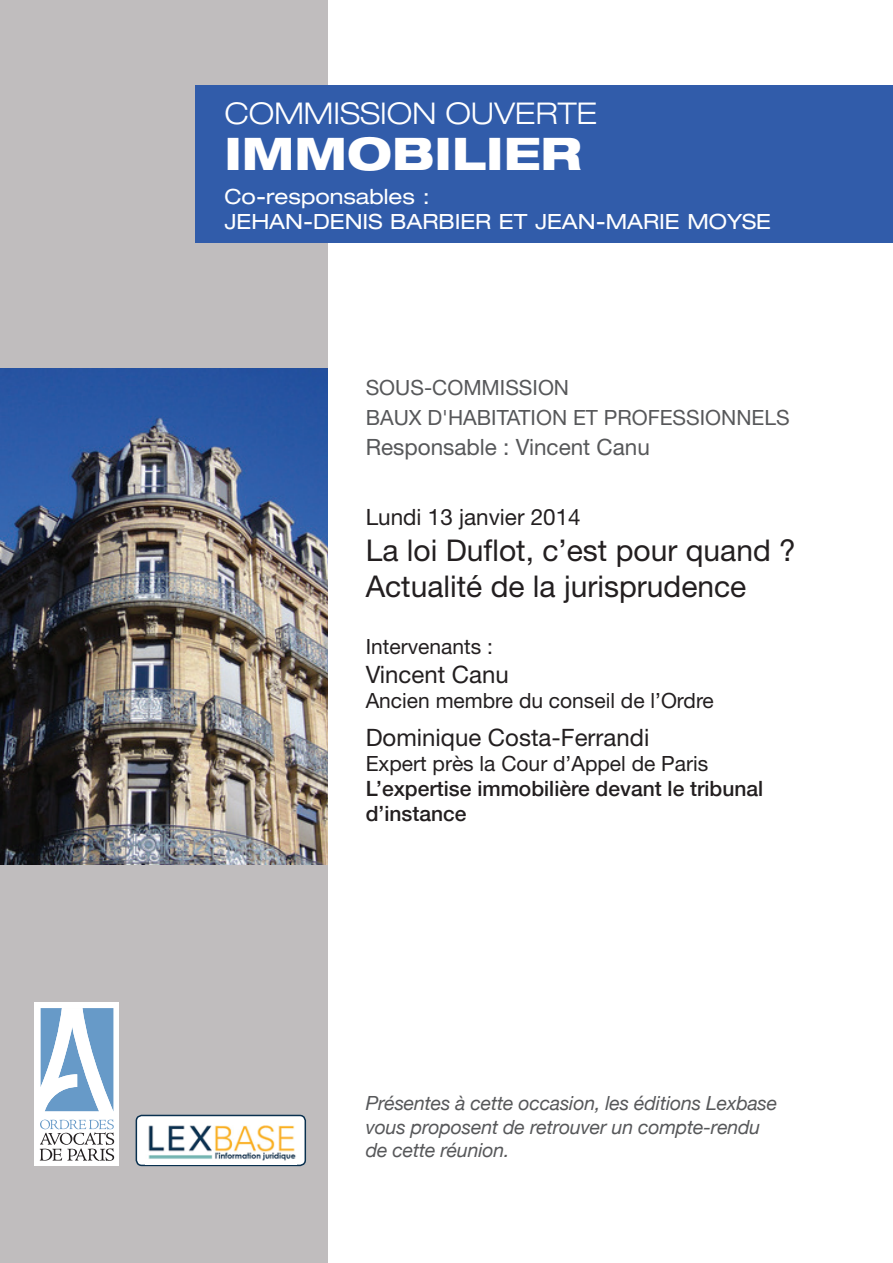
<style>
.page{position:relative;width:893px;height:1263px;background:#fff}
.page>*{position:absolute;margin:0;border:0;box-sizing:border-box;transform-origin:0 0}
.t1{font:800 expanded 45px "Helvetica Neue LT";color:#fff}
.t2{font:30px/36px "Helvetica Neue LT";color:#231f20}
.t3{font:300 expanded 30px "Helvetica Neue LT";color:#fff}
.t4{font:24px "Helvetica Neue LT";color:#231f20}
.t5{font:22.5px "Helvetica Neue LT";color:#57585a}
.t6{font:22.5px "Helvetica Neue LT";color:#231f20}
.t7{font:21px "Helvetica Neue LT";color:#231f20}
.t8{font:expanded 21px/25.2px "Helvetica Neue LT";color:#fff}
.t9{font:500 21px/25.2px "Helvetica Neue LT";color:#231f20}
.t10{font:21px/30px "Helvetica Neue LT";color:#57585a}
.t11{font:italic 19.5px/23.4px "Helvetica Neue LT";letter-spacing:-.01em;color:#57585a}
</style>
<div class="page">
<div style="left:0;top:0;width:327px;height:1263px;background:#c0bdbe"></div>
<img style="left:0;top:368px;width:327px;height:496px">
<div style="left:196px;top:85px;width:697px;height:158px;background:#315caa"></div>
<div style="left:34px;top:1002px;width:85px;height:164px;background:#fff"></div>
<svg style="left:40px;top:1119px;width:74px;height:42px"></svg>
<svg style="left:41px;top:1008px;width:72px;height:103px"></svg>
<div style="left:136px;top:1115px;width:169px;height:50px;background:#fff;border-radius:6px"></div>
<div style="left:136px;top:1115px;width:170px;height:51px;border:2px solid #09304f;border-radius:6px"></div>
<img style="left:146px;top:1125px;width:150px;height:39px">
<h2 class="t3" style="left:225px;top:95px;width:374px">COMMISSION OUVERTE</h2>
<h1 class="t1" style="left:225px;top:125px;width:359px">IMMOBILIER</h1>
<p class="t8" style="left:225px;top:183px;width:548px">CO-RESPONSABLES :<br>JEHAN-DENIS BARBIER ET JEAN-MARIE MOYSE</p>
<p class="t10" style="left:366px;top:372px;width:422px">Sous-commission<br>baux d'habitation et professionnels</p>
<p class="t5" style="left:366px;top:433px;width:286px">Responsable : Vincent Canu</p>
<p class="t6" style="left:366px;top:503px;width:217px">Lundi 13 janvier 2014</p>
<h2 class="t2" style="left:366px;top:531px;width:432px">La loi Duflot, c’est pour quand ?<br>Actualité de la jurisprudence</h2>
<p class="t7" style="left:366px;top:634px;width:129px">I ntervenants :</p>
<p class="t4" style="left:366px;top:660px;width:145px">Vincent Canu</p>
<p class="t7" style="left:366px;top:688px;width:350px">Ancien membre du conseil de l’Ordre</p>
<p class="t4" style="left:366px;top:723px;width:285px">Dominique Costa-Ferrandi</p>
<p class="t7" style="left:366px;top:751px;width:344px">Expert près la Cour d’Appel de Paris</p>
<p class="t9" style="left:366px;top:776px;width:399px">L’expertise immobilière devant le tribunal d’instance</p>
<p class="t11" style="left:366px;top:1091px;width:413px">Présentes à cette occasion, les éditions Lexbase vous proposent de retrouver un compte-rendu de cette réunion.</p>
</div>
